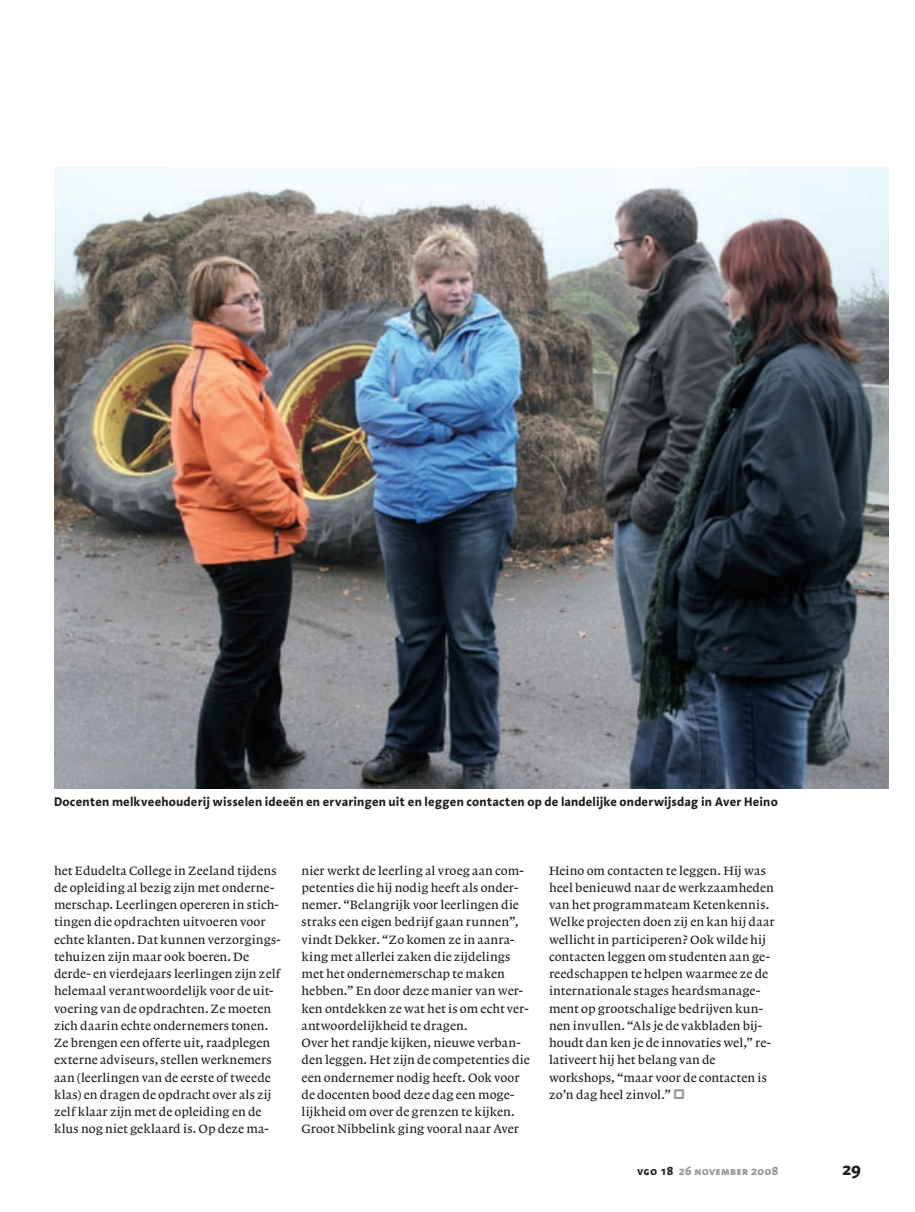
<style>
.page{position:relative;width:915px;height:1212px;background:#fff}
.page>*{position:absolute;margin:0;border:0;box-sizing:border-box;transform-origin:0 0}
.t1{font:700 18px "Linotype Aroma";color:#231f20}
.t2{font:500 12.75px/17.2px "Lexicon No 1 Roman A";letter-spacing:.01em;color:#231f20}
.t3{font:700 12.75px "Linotype Aroma";letter-spacing:.01em;color:#231f20}
.t4{font:700 12px "Linotype Aroma SC";letter-spacing:.025em;color:#939598}
.s1{color:#231f20}
</style>
<div class="page">
<img style="left:54px;top:167px;width:833px;height:621px">
<p class="t3" style="left:54px;top:793px;width:725px">Docenten melkveehouderij wisselen ideeën en ervaringen uit en leggen contacten op de landelijke onderwijsdag in Aver Heino</p>
<p class="t2" style="left:54px;top:862px;width:228px">het Edudelta College in Zeeland tijdens de opleiding al bezig zijn met onderne&shy;merschap. Leerlingen opereren in stich&shy;tingen die opdrachten uitvoeren voor echte klanten. Dat kunnen verzorgings&shy;tehuizen zijn maar ook boeren. De derde- en vierdejaars leerlingen zijn zelf helemaal verantwoordelijk voor de uit&shy;voering van de opdrachten. Ze moeten zich daarin echte ondernemers tonen.<br>Ze brengen een offerte uit, raadplegen externe adviseurs, stellen werknemers aan (leerlingen van de eerste of tweede klas) en dragen de opdracht over als zij zelf klaar zijn met de opleiding en de klus nog niet geklaard is. Op deze ma-</p>
<p class="t2" style="left:301px;top:862px;width:230px">nier werkt de leerling al vroeg aan com&shy;petenties die hij nodig heeft als onder&shy;nemer. “Belangrijk voor leerlingen die straks een eigen bedrijf gaan runnen”, vindt Dekker. “Zo komen ze in aanra&shy;king met allerlei zaken die zijdelings met het ondernemerschap te maken hebben.” En door deze manier van wer&shy;ken ontdekken ze wat het is om echt ver&shy;antwoordelijkheid te dragen.<br>Over het randje kijken, nieuwe verban&shy;den leggen. Het zijn de competenties die een ondernemer nodig heeft. Ook voor de docenten bood deze dag een moge&shy;lijkheid om over de grenzen te kijken.<br>Groot Nibbelink ging vooral naar Aver</p>
<p class="t2" style="left:549px;top:862px;width:227px">Heino om contacten te leggen. Hij was heel benieuwd naar de werkzaamheden van het programmateam Ketenkennis.<br>Welke projecten doen zij en kan hij daar wellicht in participeren? Ook wilde hij contacten leggen om studenten aan ge&shy;reedschappen te helpen waarmee ze de internationale stages heardsmanage&shy;ment op grootschalige bedrijven kun&shy;nen invullen. “Als je de vakbladen bij&shy;houdt dan ken je de innovaties wel,” re&shy;lativeert hij het belang van de workshops, “maar voor de contacten is zo’n dag heel zinvol.”</p>
<p class="t4" style="left:637px;top:1163px;width:143px"><span class="s1">vgo 18</span> 26 november 2008</p>
<h1 class="t1" style="left:841px;top:1156px;width:21px">29</h1>
</div>
